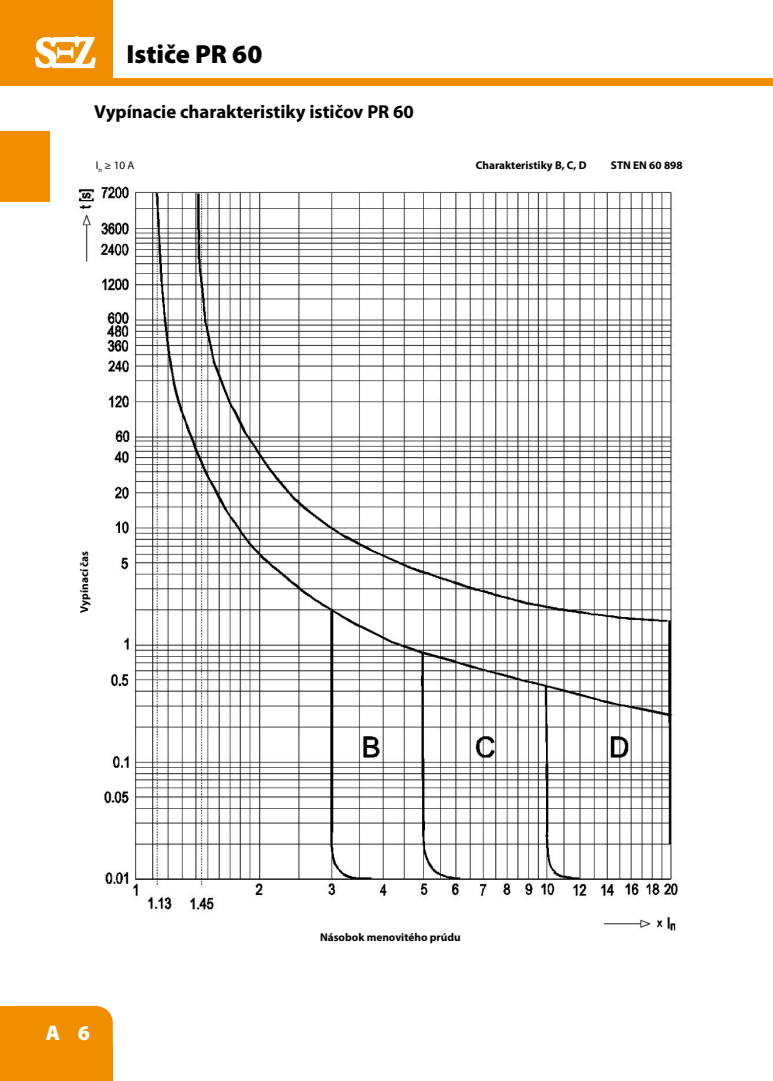
<style>
.page{position:relative;width:773px;height:1081px;background:#fff}
.page>*{position:absolute;margin:0;border:0;box-sizing:border-box;transform-origin:0 0}
.t1{font:900 26.25px "Myriad Pro";color:#000}
.t2{font:900 21.25px "Myriad Pro";color:#fff}
.t3{font:700 18.75px "Myriad Pro";color:#000}
.t4{font:700 11.25px "Myriad Pro";color:#000}
.t5{font:11.25px "Myriad Pro";color:#000}
</style>
<div class="page">
<div style="left:0;top:78px;width:772px;height:7px;background:#f18e00"></div>
<div style="left:0;top:1006px;width:113px;height:75px;background:#f18e00"></div>
<div style="left:79px;top:1044px;width:34px;height:37px;background:#f18e00"></div>
<div style="left:0;top:1044px;width:33px;height:37px;background:#f18e00"></div>
<div style="left:0;top:1006px;width:33px;height:36px;background:#f18e00"></div>
<div style="left:0;top:131px;width:50px;height:71px;background:#f18e00"></div>
<div style="left:0;top:0;width:112px;height:82px;background:#f18e00"></div>
<svg style="left:35px;top:36px;width:61px;height:32px"></svg>
<img style="left:79px;top:186px;width:599px;height:745px">
<h1 class="t1" style="left:127px;top:39px;width:137px">Ističe PR 60</h1>
<h3 class="t3" style="left:94px;top:99px;width:321px">Vypínacie charakteristiky ističov PR 60</h3>
<p class="t5" style="left:96px;top:158px;width:40px">I<sub>n</sub> ≥ 10 A</p>
<p class="t4" style="left:476px;top:158px;width:112px">Charakteristiky B, C, D</p>
<p class="t4" style="left:611px;top:158px;width:73px">STN EN 60 898</p>
<p class="t4" style="left:77px;top:612px;width:63px;rotate:-90deg">Vypínací čas</p>
<h2 class="t2" style="left:46px;top:1020px;width:46px">A 6</h2>
<p class="t4" style="left:320px;top:930px;width:142px">Násobok menovitého prúdu</p>
</div>
